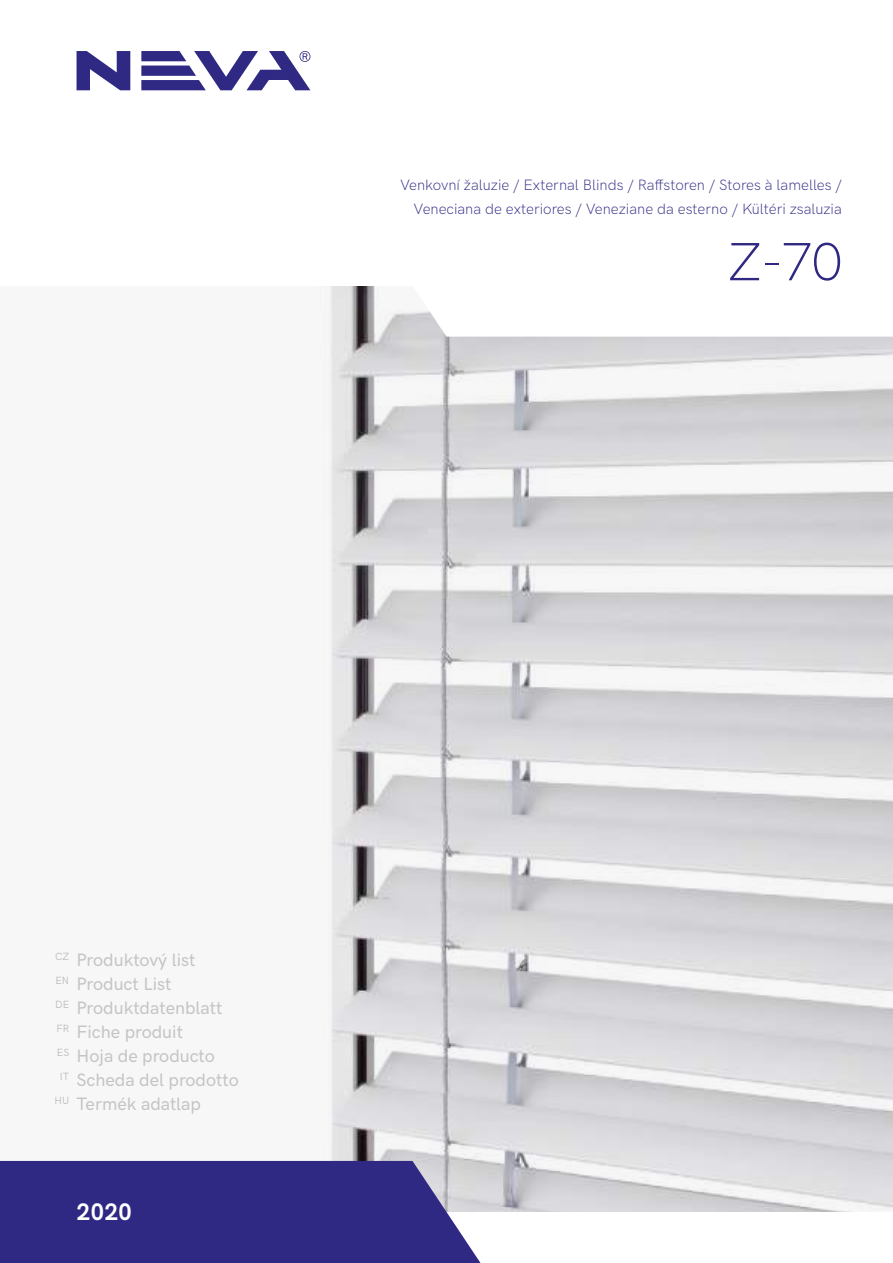
<style>
.page{position:relative;width:893px;height:1263px;background:#fff}
.page>*{position:absolute;margin:0;border:0;box-sizing:border-box;transform-origin:0 0}
.t1{font:300 54px "HK Grotesk";color:#2f2984}
.t2{font:700 24px "HK Grotesk";color:#fff}
.t3{font:500 18px/24px "HK Grotesk";color:#c4c4c5}
.t4{font:300 15px/24px "HK Grotesk";color:#2f2984;text-align:right}
.t5{font:10.5px "HK Grotesk";color:#b6b7b7}
</style>
<div class="page">
<div style="left:0;top:287px;width:893px;height:925px;background:#f7f7f7"></div>
<img style="left:140px;top:287px;width:753px;height:925px">
<svg style="left:412px;top:287px;width:481px;height:50px"></svg>
<svg style="left:77px;top:51px;width:53px;height:39px"></svg>
<svg style="left:141px;top:51px;width:169px;height:39px"></svg>
<div style="left:0;top:1161px;width:480px;height:102px;background:#2f2984"></div>
<p class="t4" style="left:400px;top:172px;width:443px">Venkovní žaluzie / External Blinds / Raffstoren / Stores à lamelles /<br>Veneciana de exteriores / Veneziane da esterno / Kültéri zsaluzia</p>
<h1 class="t1" style="left:727px;top:221px;width:116px">Z-70</h1>
<p class="t5" style="left:55px;top:948px;width:16px">CZ</p>
<p class="t5" style="left:55px;top:972px;width:15px">EN</p>
<p class="t5" style="left:55px;top:996px;width:15px">DE</p>
<p class="t5" style="left:56px;top:1020px;width:14px">FR</p>
<p class="t5" style="left:57px;top:1044px;width:14px">ES</p>
<p class="t5" style="left:60px;top:1068px;width:11px">IT</p>
<p class="t5" style="left:55px;top:1092px;width:16px">HU</p>
<p class="t3" style="left:77px;top:946px;width:164px">Produktový list<br>Product List<br>Produktdatenblatt<br>Fiche produit<br>Hoja de producto<br>Scheda del prodotto<br>Termék adatlap</p>
<h2 class="t2" style="left:77px;top:1194px;width:57px">2020</h2>
</div>
